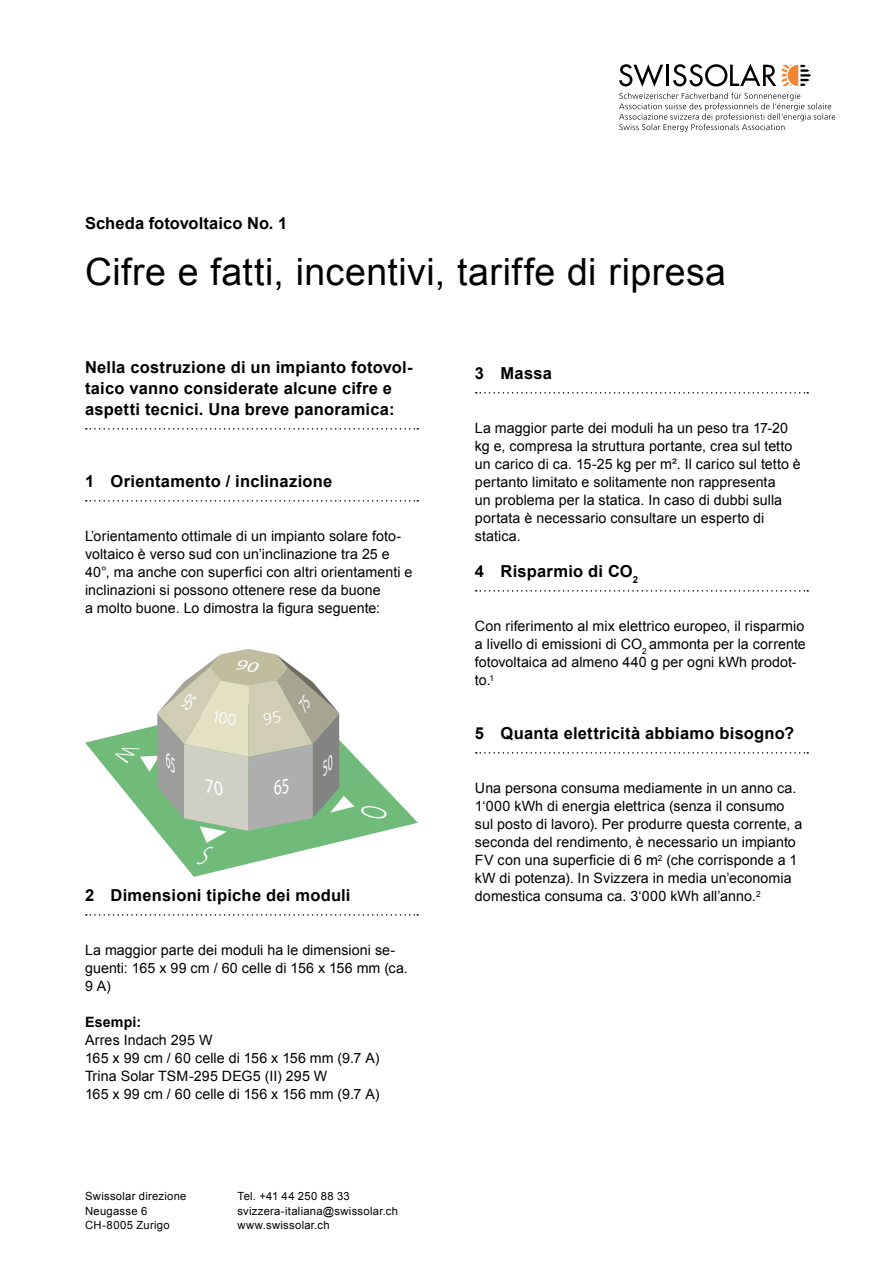
<style>
.page{position:relative;width:893px;height:1263px;background:#fff}
.page>*{position:absolute;margin:0;border:0;box-sizing:border-box;transform-origin:0 0}
.Titel_XL{font:37.5px "Arial";letter-spacing:.01em;color:#000}
.Titel_S_ohne_Linie{font:700 16.5px/21px "Arial";letter-spacing:.015em;color:#000}
.Lauftex{font:14.25px/18px "Arial";letter-spacing:.005em;color:#000}
.Lauftex-2{font:700 14.25px "Arial";letter-spacing:.01em;color:#000}
.Legende{font:11.25px "Arial";letter-spacing:.025em;color:#000}
</style>
<div class="page">
<svg style="left:619px;top:64px;width:216px;height:68px"></svg>
<svg style="left:86px;top:428px;width:332px;height:2px"></svg>
<svg style="left:86px;top:500px;width:332px;height:2px"></svg>
<svg style="left:86px;top:914px;width:332px;height:2px"></svg>
<svg style="left:476px;top:392px;width:332px;height:2px"></svg>
<svg style="left:476px;top:590px;width:332px;height:2px"></svg>
<svg style="left:476px;top:752px;width:332px;height:2px"></svg>
<svg style="left:85px;top:735px;width:333px;height:142px"></svg>
<svg style="left:360px;top:805px;width:28px;height:14px"></svg>
<svg style="left:115px;top:649px;width:239px;height:215px"></svg>
<p class="Titel_S_ohne_Linie" style="left:85px;top:213px;width:204px">Scheda fotovoltaico No. 1</p>
<p class="Titel_XL" style="left:85px;top:247px;width:643px">Cifre e fatti, incentivi, tariffe di ripresa</p>
<p class="Titel_S_ohne_Linie" style="left:85px;top:357px;width:329px">Nella costruzione di un impianto fotovol&shy;taico vanno considerate alcune cifre e aspetti tecnici. Una breve panoramica:</p>
<p class="Titel_S_ohne_Linie" style="left:85px;top:471px;width:249px">1 Orientamento / inclinazione</p>
<p class="Lauftex" style="left:85px;top:527px;width:329px">L’orientamento ottimale di un impianto solare foto&shy;voltaico è verso sud con un’inclinazione tra 25 e 40°, ma anche con superfici con altri orientamenti e inclinazioni si possono ottenere rese da buone</p>
<p class="Lauftex" style="left:85px;top:599px;width:297px">a molto buone. Lo dimostra la figura seguente:</p>
<p class="Titel_S_ohne_Linie" style="left:85px;top:885px;width:267px">2 Dimensioni tipiche dei moduli</p>
<p class="Lauftex" style="left:85px;top:941px;width:324px">La maggior parte dei moduli ha le dimensioni se&shy;guenti: 165 x 99 cm / 60 celle di 156 x 156 mm (ca.<br>9 A)</p>
<p class="Lauftex-2" style="left:85px;top:1013px;width:58px">Esempi:</p>
<p class="Lauftex" style="left:85px;top:1031px;width:129px">Arres Indach 295 W</p>
<p class="Lauftex" style="left:85px;top:1049px;width:296px">165 x 99 cm / 60 celle di 156 x 156 mm (9.7 A)</p>
<p class="Lauftex" style="left:85px;top:1067px;width:244px">Trina Solar TSM-295 DEG5 (II) 295 W</p>
<p class="Lauftex" style="left:85px;top:1085px;width:296px">165 x 99 cm / 60 celle di 156 x 156 mm (9.7 A)</p>
<p class="Legende" style="left:85px;top:1189px;width:103px">Swissolar direzione</p>
<p class="Legende" style="left:85px;top:1203px;width:64px">Neugasse 6</p>
<p class="Legende" style="left:85px;top:1218px;width:86px">CH-8005 Zurigo</p>
<p class="Legende" style="left:237px;top:1189px;width:114px">Tel. +41 44 250 88 33</p>
<p class="Legende" style="left:237px;top:1203px;width:162px">svizzera-italiana@swissolar.ch</p>
<p class="Legende" style="left:237px;top:1218px;width:94px">www.swissolar.ch</p>
<p class="Titel_S_ohne_Linie" style="left:475px;top:363px;width:79px">3 Massa</p>
<p class="Lauftex" style="left:475px;top:419px;width:327px">La maggior parte dei moduli ha un peso tra 17-20 kg e, compresa la struttura portante, crea sul tetto un carico di ca. 15-25 kg per m². Il carico sul tetto è pertanto limitato e solitamente non rappresenta</p>
<p class="Lauftex" style="left:475px;top:491px;width:309px">un problema per la statica. In caso di dubbi sulla portata è necessario consultare un esperto di statica.</p>
<p class="Titel_S_ohne_Linie" style="left:475px;top:561px;width:165px">4 Risparmio di CO<sub>2</sub></p>
<p class="Lauftex" style="left:475px;top:617px;width:332px">Con riferimento al mix elettrico europeo, il risparmio a livello di emissioni di CO<sub>2</sub> ammonta per la corrente fotovoltaica ad almeno 440 g per ogni kWh prodot&shy;to.<sup>1</sup></p>
<p class="Titel_S_ohne_Linie" style="left:475px;top:723px;width:321px">5 Quanta elettricità abbiamo bisogno?</p>
<p class="Lauftex" style="left:475px;top:779px;width:329px">Una persona consuma mediamente in un anno ca.<br>1‘000 kWh di energia elettrica (senza il consumo sul posto di lavoro). Per produrre questa corrente, a seconda del rendimento, è necessario un impianto FV con una superficie di 6 m<sup>2</sup> (che corrisponde a 1 kW di potenza). In Svizzera in media un’economia domestica consuma ca. 3‘000 kWh all’anno.<sup>2</sup></p>
</div>
